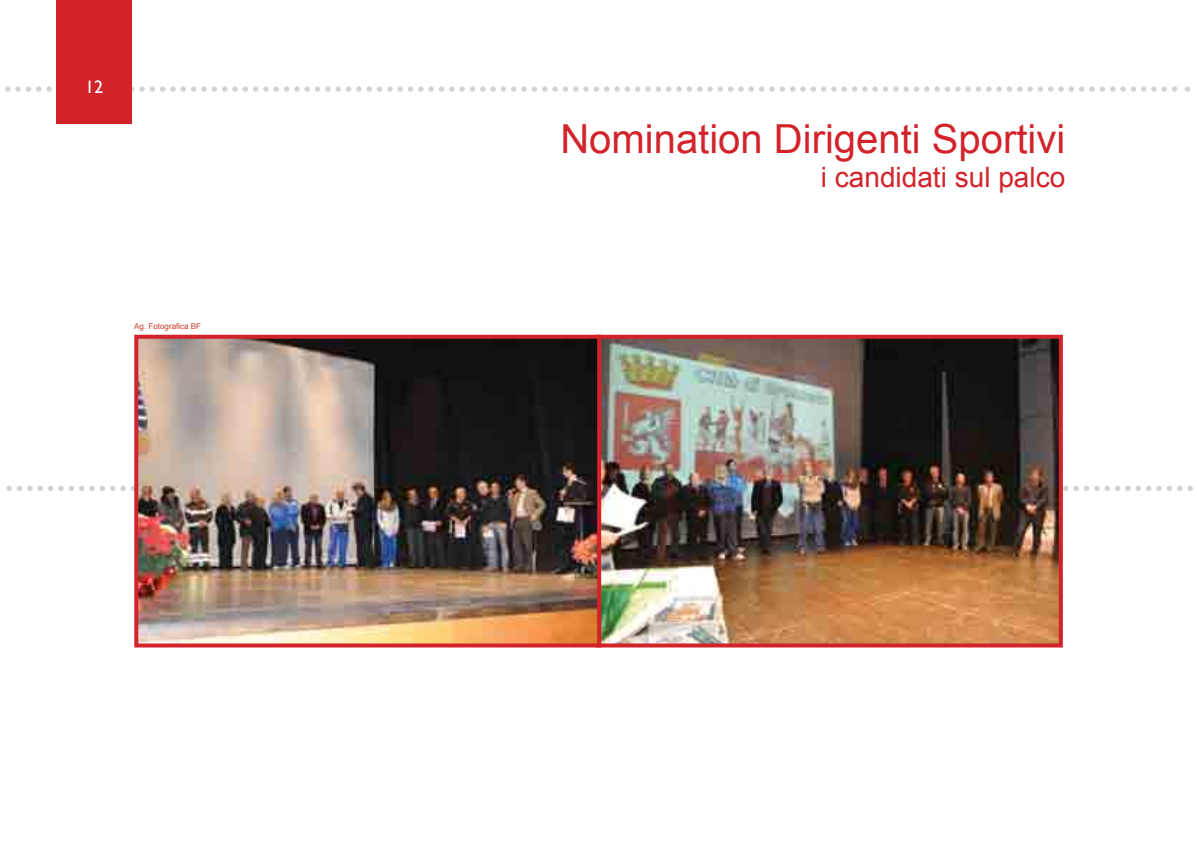
<style>
.page{position:relative;width:1197px;height:851px;background:#fff}
.page>*{position:absolute;margin:0;border:0;box-sizing:border-box;transform-origin:0 0}
.t1{font:40px "Arial";color:#d2232a}
.t2{font:28px "Arial";color:#d2232a}
.t3{font:18px "Humanist 521 BT";color:#fff}
.t4{font:8px "Arial";color:#c83c27}
</style>
<div class="page">
<svg style="left:1185px;top:86px;width:4px;height:6px"></svg>
<svg style="left:5px;top:86px;width:1172px;height:6px"></svg>
<div style="left:57px;top:0;width:75px;height:124px;background:#d2232a"></div>
<svg style="left:6px;top:485px;width:1186px;height:6px"></svg>
<img style="left:139px;top:340px;width:918px;height:302px">
<div style="left:596px;top:335px;width:466px;height:312px;border:4px solid #d2232a"></div>
<div style="left:134px;top:335px;width:467px;height:312px;border:4px solid #d2232a"></div>
<p class="t3" style="left:85px;top:76px;width:20px">12</p>
<p class="t4" style="left:134px;top:321px;width:68px">Ag. Fotografica BF</p>
<p class="t1" style="left:560px;top:113px;width:506px">Nomination Dirigenti Sportivi</p>
<p class="t2" style="left:820px;top:158px;width:246px">i candidati sul palco</p>
</div>
